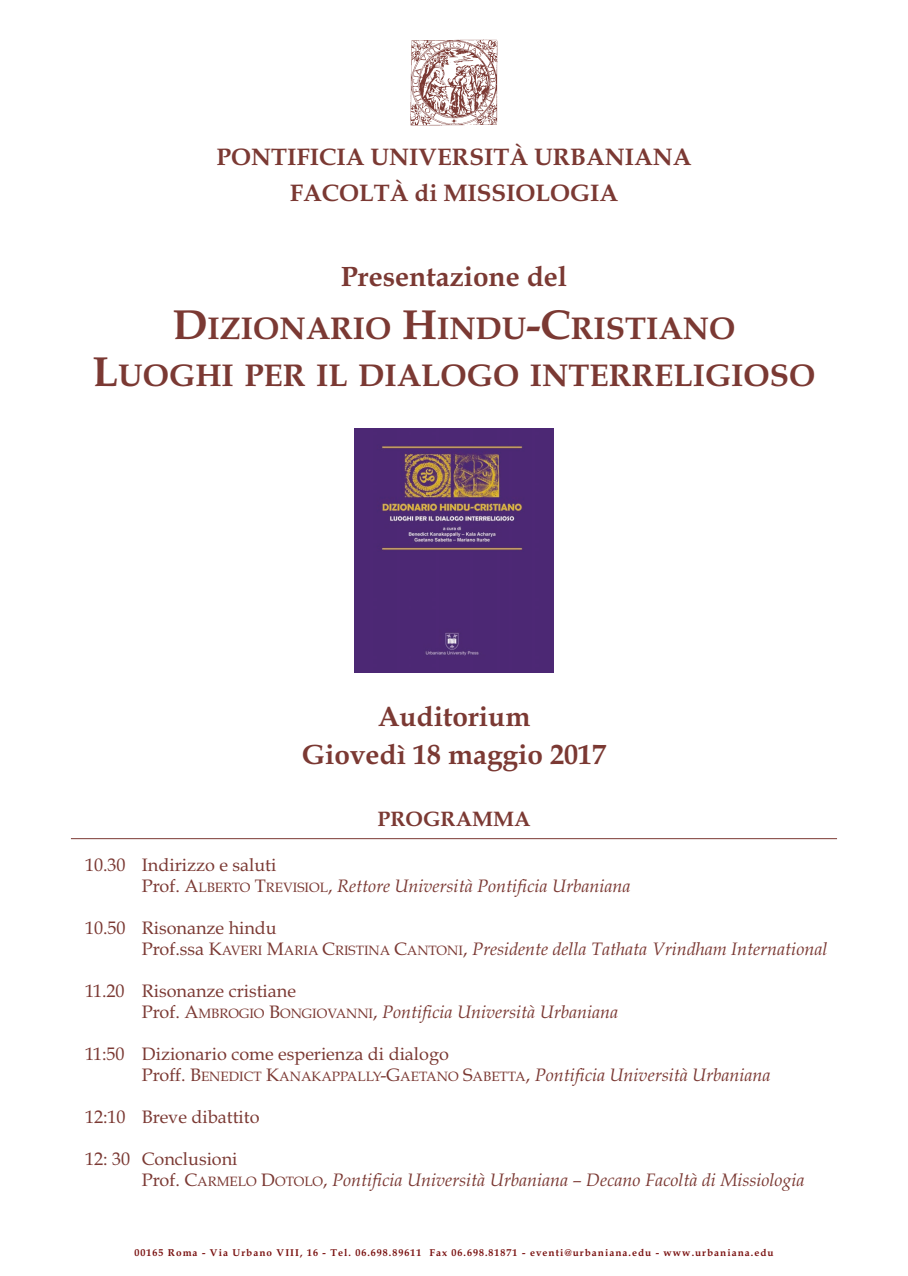
<style>
.page{position:relative;width:908px;height:1276px;background:#fff}
.page>*{position:absolute;margin:0;border:0;box-sizing:border-box;transform-origin:0 0}
.t1{font:700 31.5px/47px "Book Antiqua";color:#7b3933;text-align:center}
.t2{font:700 28px/38px "Book Antiqua";color:#7b3933;text-align:center}
.t3{font:700 24px/36px "Book Antiqua";color:#7b3933;text-align:center}
.t4{font:700 21px "Book Antiqua";color:#7b3933}
.t5{font:italic 18px/21px "Book Antiqua";color:#7b3933}
.t6{font:18px/21px "Book Antiqua";color:#7b3933}
.t7{font:13.5px "Book Antiqua";color:#7b3933}
.t8{font:700 10px "Book Antiqua";letter-spacing:.1em;color:#7a1211}
.s1{font-size:42px}
.s2{font-style:normal}
.s3{font-style:normal;font-size:13.5px}
.s4{font-size:13.5px}
.s5{font-style:italic}
.s6{font-size:18px}
.s7{font-style:italic;font-size:18px}
</style>
<div class="page">
<img style="left:410px;top:39px;width:88px;height:87px">
<img style="left:354px;top:428px;width:199px;height:244px">
<hr style="left:71px;top:838px;width:765px;height:1px;background:#7b3933">
<h3 class="t3" style="left:216px;top:139px;width:476px">PONTIFICIA UNIVERSITÀ URBANIANA<br>FACOLTÀ di MISSIOLOGIA</h3>
<h2 class="t2" style="left:340px;top:257px;width:228px">Presentazione del</h2>
<h1 class="t1" style="left:93px;top:305px;width:723px"><span class="s1">D</span>IZIONARIO <span class="s1">H</span>INDU<span class="s1">-C</span>RISTIANO<br><span class="s1">L</span>UOGHI PER IL DIALOGO INTERRELIGIOSO</h1>
<h2 class="t2" style="left:301px;top:697px;width:306px">Auditorium<br>Giovedì 18 maggio 2017</h2>
<p class="t4" style="left:377px;top:806px;width:154px">PROGRAMMA</p>
<p class="t5" style="left:142px;top:854px;width:490px;text-indent:-57px"><span class="s2">10.30 Indirizzo e saluti<br>Prof. A</span><span class="s3">LBERTO</span> <span class="s2">T</span><span class="s3">REVISIOL</span><span class="s2">,</span> Rettore Università Pontificia Urbaniana</p>
<p class="t5" style="left:142px;top:917px;width:686px;text-indent:-57px"><span class="s2">10.50 Risonanze hindu<br>Prof.ssa K</span><span class="s3">AVERI</span> <span class="s2">M</span><span class="s3">ARIA</span> <span class="s2">C</span><span class="s3">RISTINA</span> <span class="s2">C</span><span class="s3">ANTONI</span><span class="s2">,</span> Presidente della Tathata Vrindham International</p>
<p class="t6" style="left:142px;top:980px;width:477px;text-indent:-57px">11.20 Risonanze cristiane<br>Prof. A<span class="s4">MBROGIO</span> B<span class="s4">ONGIOVANNI</span>, <span class="s5">Pontificia Università Urbaniana</span></p>
<p class="t6" style="left:85px;top:1043px;width:365px">11:50 Dizionario come esperienza di dialogo</p>
<p class="t7" style="left:142px;top:1068px;width:630px"><span class="s6">Proff. B</span>ENEDICT <span class="s6">K</span>ANAKAPPALLY<span class="s6">-G</span>AETANO <span class="s6">S</span>ABETTA<span class="s6">,</span> <span class="s7">Pontificia Università Urbaniana</span></p>
<p class="t6" style="left:85px;top:1106px;width:176px">12:10 Breve dibattito</p>
<p class="t5" style="left:142px;top:1148px;width:663px;text-indent:-57px"><span class="s2">12: 30 Conclusioni<br>Prof. C</span><span class="s3">ARMELO</span> <span class="s2">D</span><span class="s3">OTOLO</span><span class="s2">,</span> Pontificia Università Urbaniana – Decano Facoltà di Missiologia</p>
<p class="t8" style="left:134px;top:1246px;width:640px">00165 Roma - Via Urbano VIII, 16 - Tel. 06.698.89611 Fax 06.698.81871 - eventi@urbaniana.edu - www.urbaniana.edu</p>
</div>
